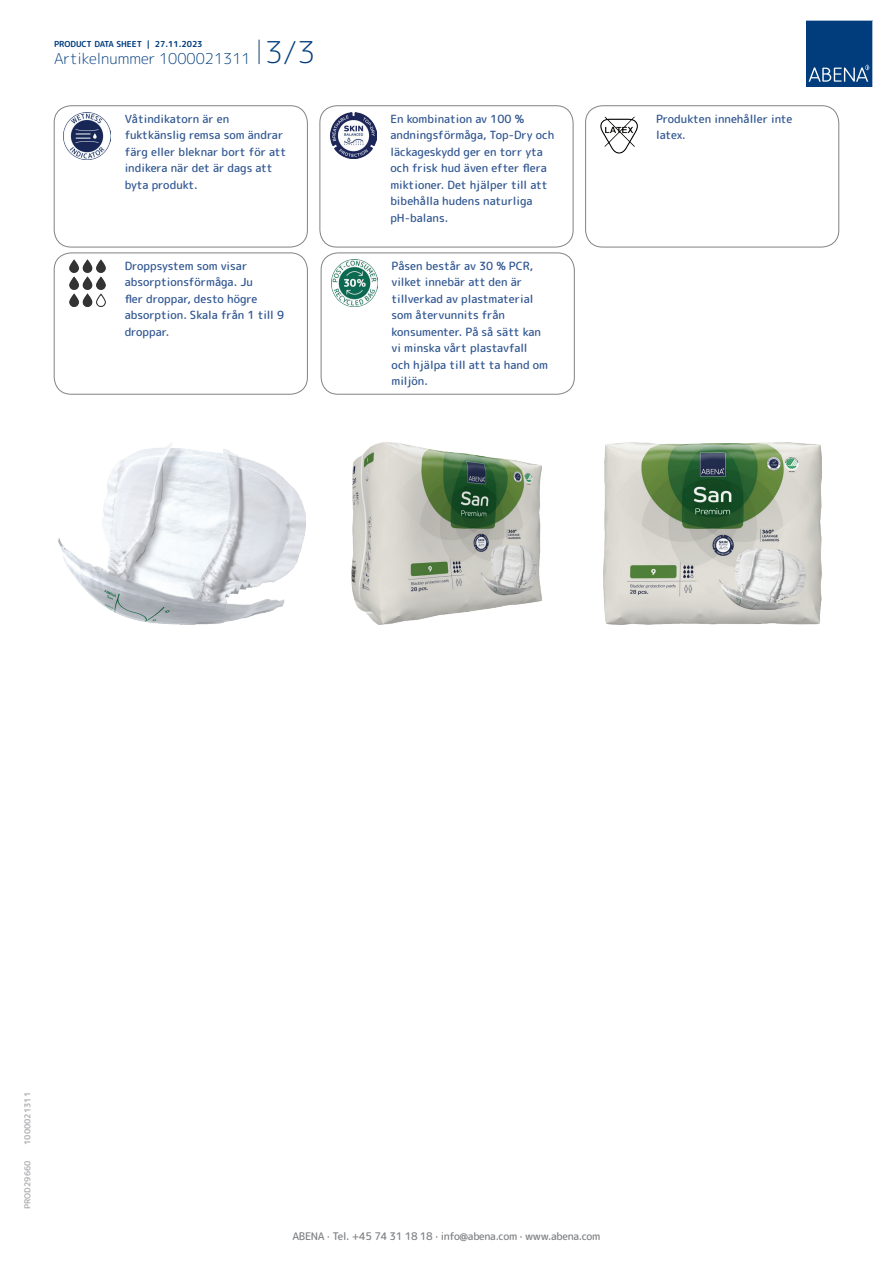
<style>
.page{position:relative;width:893px;height:1263px;background:#fff}
.page>*{position:absolute;margin:0;border:0;box-sizing:border-box;transform-origin:0 0}
.t1{font:300 15px "Rounded Mplus 1 c";color:#013d7d}
.t2{font:500 11.25px/16.5px "Rounded Mplus 1 c";color:#305691}
.t3{font:500 10.5px "Rounded Mplus 1 c";letter-spacing:-.03em;color:#808285}
.t4{font:700 8.25px "Rounded Mplus 1 c";color:#013d7d}
.t5{font:700 8.25px "Rounded Mplus 1 c";color:#b2b3b7}
.s1{font-size:30px}
</style>
<div class="page">
<svg style="left:259px;top:40px;width:1px;height:24px"></svg>
<svg style="left:806px;top:20px;width:67px;height:67px;background:#144b86"></svg>
<img style="left:64px;top:112px;width:47px;height:47px">
<div style="left:54px;top:106px;width:254px;height:141px;border:1px solid #808285;border-radius:17px"></div>
<img style="left:330px;top:113px;width:46px;height:46px">
<div style="left:320px;top:106px;width:253px;height:141px;border:1px solid #808285;border-radius:17px"></div>
<img style="left:600px;top:116px;width:38px;height:38px">
<div style="left:585px;top:106px;width:254px;height:141px;border:1px solid #808285;border-radius:17px"></div>
<img style="left:69px;top:260px;width:37px;height:46px">
<div style="left:54px;top:253px;width:254px;height:141px;border:1px solid #808285;border-radius:17px"></div>
<img style="left:331px;top:260px;width:47px;height:46px">
<div style="left:321px;top:253px;width:253px;height:141px;border:1px solid #808285;border-radius:17px"></div>
<img style="left:58px;top:443px;width:247px;height:182px">
<img style="left:352px;top:442px;width:189px;height:183px">
<img style="left:604px;top:442px;width:217px;height:183px">
<p class="t4" style="left:54px;top:38px;width:150px">PRODUCT DATA SHEET | 27.11.2023</p>
<h1 class="t1" style="left:54px;top:48px;width:263px">Artikelnummer 1000021311 <span class="s1">3/3</span></h1>
<p class="t2" style="left:125px;top:110px;width:163px">Våtindikatorn är en fuktkänslig remsa som ändrar färg eller bleknar bort för att indikera när det är dags att byta produkt.</p>
<p class="t2" style="left:390px;top:110px;width:166px">En kombination av 100 % andningsförmåga, Top-Dry och läckageskydd ger en torr yta och frisk hud även efter flera miktioner. Det hjälper till att bibehålla hudens naturliga pH-balans.</p>
<p class="t2" style="left:656px;top:110px;width:138px">Produkten innehåller inte latex.</p>
<p class="t2" style="left:125px;top:257px;width:161px">Droppsystem som visar absorptionsförmåga. Ju<br>fler droppar, desto högre absorption. Skala från 1 till 9 droppar.</p>
<p class="t2" style="left:392px;top:257px;width:158px">Påsen består av 30 % PCR, vilket innebär att den är tillverkad av plastmaterial som återvunnits från konsumenter. På så sätt kan vi minska vårt plastavfall och hjälpa till att ta hand om miljön.</p>
<p class="t5" style="left:22px;top:1145px;width:54px;rotate:-90deg">1000021311</p>
<p class="t5" style="left:22px;top:1209px;width:50px;rotate:-90deg">PROD29660</p>
<p class="t3" style="left:292px;top:1229px;width:309px">ABENA · Tel. +45 74 31 18 18 · info@abena.com · www.abena.com</p>
</div>
